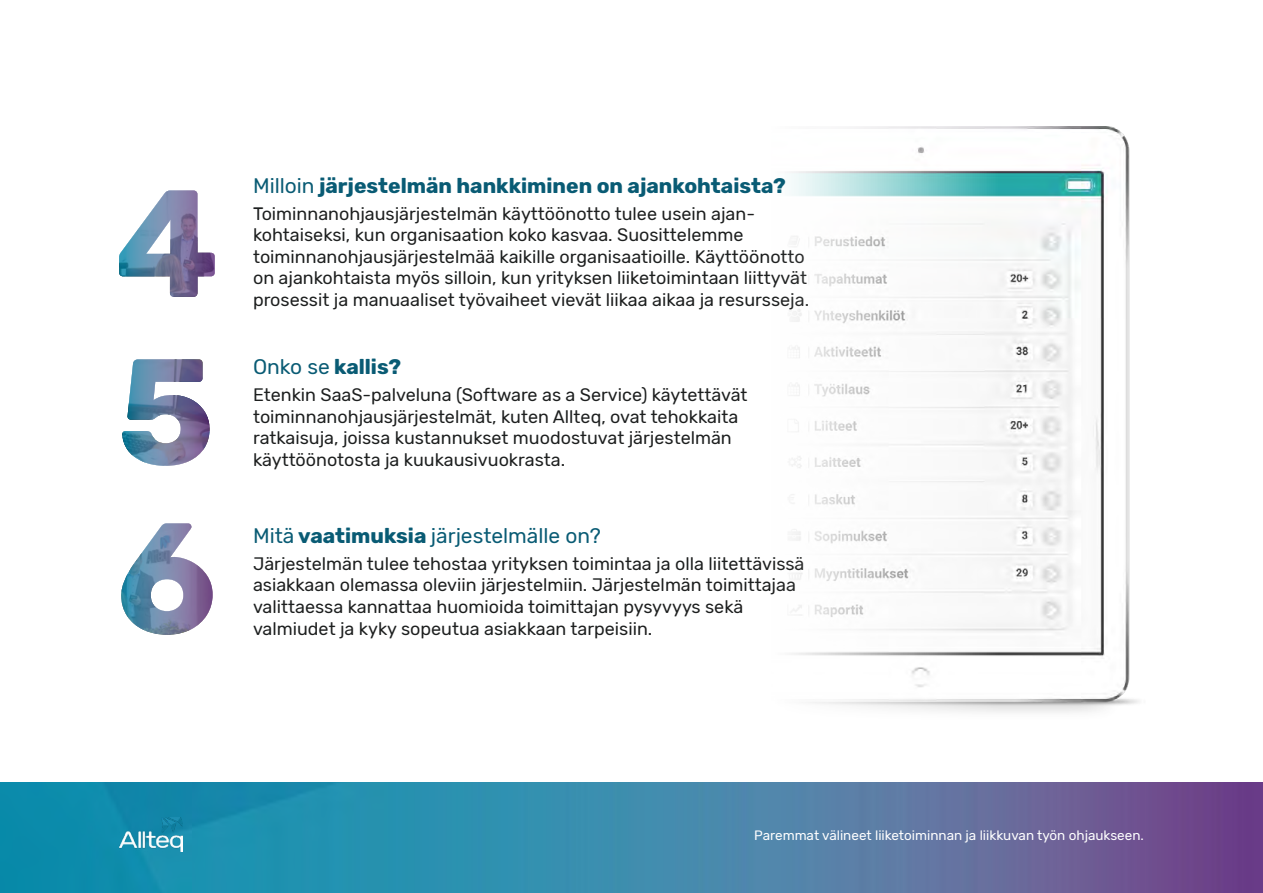
<style>
.page{position:relative;width:1263px;height:893px;background:#fff}
.page>*{position:absolute;margin:0;border:0;box-sizing:border-box;transform-origin:0 0}
.t1{font:700 21px "Rubik";color:#095b74}
.t2{font:21px "Rubik";color:#095b74}
.t3{font:18px/21.6px "Rubik";color:#1d1f1f}
.t4{font:13.5px "Rubik";color:#fff}
.s1{font-weight:400}
.s2{font-weight:700}
</style>
<div class="page">
<img style="left:0;top:782px;width:1263px;height:111px">
<img style="left:119px;top:817px;width:64px;height:34px">
<svg style="left:121px;top:523px;width:92px;height:112px"></svg>
<svg style="left:122px;top:359px;width:88px;height:107px"></svg>
<svg style="left:119px;top:190px;width:96px;height:107px"></svg>
<img style="left:791px;top:127px;width:348px;height:586px">
<p class="t1" style="left:253px;top:173px;width:534px"><span class="s1">Milloin</span> järjestelmän hankkiminen on ajankohtaista?</p>
<p class="t3" style="left:253px;top:203px;width:558px">Toiminnanohjausjärjestelmän käyttöönotto tulee usein ajan&shy;kohtaiseksi, kun organisaation koko kasvaa. Suosittelemme toiminnanohjausjärjestelmää kaikille organisaatioille. Käyttöönotto on ajankohtaista myös silloin, kun yrityksen liiketoimintaan liittyvät prosessit ja manuaaliset työvaiheet vievät liikaa aikaa ja resursseja.</p>
<p class="t1" style="left:253px;top:354px;width:150px"><span class="s1">Onko se</span> kallis?</p>
<p class="t3" style="left:253px;top:384px;width:496px">Etenkin SaaS-palveluna (Software as a Service) käytettävät toiminnanohjausjärjestelmät, kuten Allteq, ovat tehokkaita ratkaisuja, joissa kustannukset muodostuvat järjestelmän käyttöönotosta ja kuukausivuokrasta.</p>
<p class="t2" style="left:253px;top:524px;width:349px">Mitä <span class="s2">vaatimuksia</span> järjestelmälle on?</p>
<p class="t3" style="left:253px;top:553px;width:553px">Järjestelmän tulee tehostaa yrityksen toimintaa ja olla liitettävissä asiakkaan olemassa oleviin järjestelmiin. Järjestelmän toimittajaa valittaessa kannattaa huomioida toimittajan pysyvyys sekä valmiudet ja kyky sopeutua asiakkaan tarpeisiin.</p>
<p class="t4" style="left:754px;top:828px;width:391px">Paremmat välineet liiketoiminnan ja liikkuvan työn ohjaukseen.</p>
</div>
